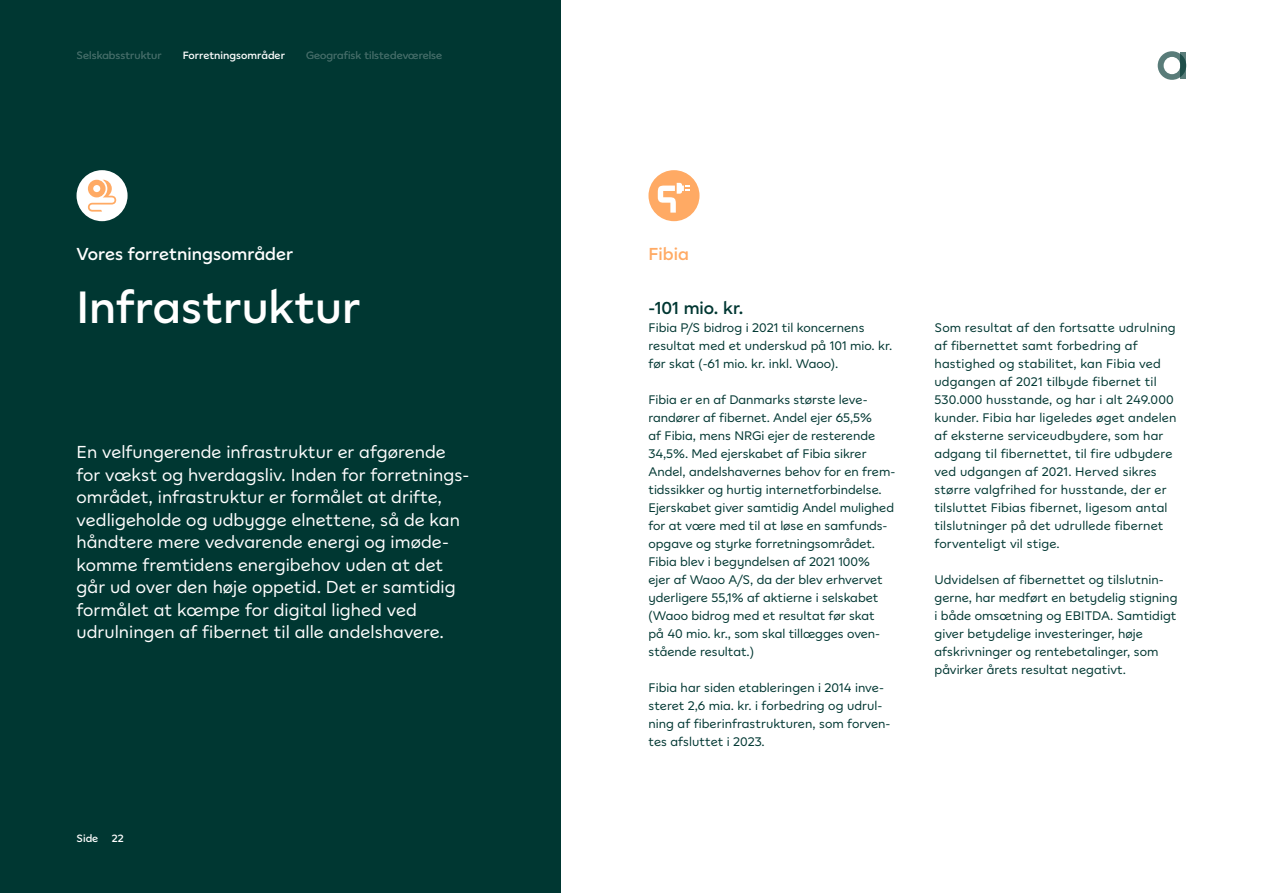
<style>
.page{position:relative;width:1263px;height:893px;background:#fff}
.page>*{position:absolute;margin:0;border:0;box-sizing:border-box;transform-origin:0 0}
.t1{font:600 45px "Andel";color:#fff}
.t2{font:17.25px/22.5px "Andel";color:#fff}
.t3{font:600 17.25px "Andel";color:#fff}
.t4{font:600 17.25px "Andel";color:#003732}
.t5{font:600 17.25px "Andel";color:#ffaa64}
.t6{font:12.3px/18px "Andel";color:#003732}
.t7{font:10.5px "Andel";color:#406965}
.t8{font:600 10.5px "Andel";color:#fff}
</style>
<div class="page">
<div style="left:0;top:0;width:560px;height:893px;background:#003732"></div>
<div style="left:648px;top:170px;width:51px;height:51px;background:#ffaa64;border-radius:50%"></div>
<div style="left:77px;top:170px;width:51px;height:51px;background:#fff;border-radius:50%"></div>
<svg style="left:88px;top:180px;width:28px;height:32px"></svg>
<svg style="left:658px;top:183px;width:32px;height:30px"></svg>
<svg style="left:1158px;top:51px;width:22px;height:29px"></svg>
<svg style="left:1180px;top:52px;width:6px;height:27px"></svg>
<p class="t7" style="left:77px;top:48px;width:87px">Selskabsstruktur</p>
<p class="t8" style="left:183px;top:48px;width:104px">Forretningsområder</p>
<p class="t7" style="left:306px;top:48px;width:138px">Geografisk tilstedeværelse</p>
<h2 class="t3" style="left:77px;top:243px;width:218px">Vores forretningsområder</h2>
<h1 class="t1" style="left:77px;top:279px;width:286px">Infrastruktur</h1>
<p class="t2" style="left:77px;top:440px;width:392px">En velfungerende infrastruktur er afgørende for vækst og hverdagsliv. Inden for forretnings&shy;området, infrastruktur er formålet at drifte, vedligeholde og udbygge elnettene, så de kan håndtere mere vedvarende energi og imøde&shy;komme fremtidens energibehov uden at det går ud over den høje oppetid. Det er samtidig formålet at kæmpe for digital lighed ved udrulningen af fibernet til alle andelshavere.</p>
<p class="t8" style="left:77px;top:831px;width:23px">Side</p>
<p class="t8" style="left:112px;top:831px;width:13px">22</p>
<h2 class="t5" style="left:648px;top:243px;width:42px">Fibia</h2>
<h2 class="t4" style="left:648px;top:297px;width:96px">-101 mio. kr.</h2>
<p class="t6" style="left:648px;top:318px;width:245px">Fibia P/S bidrog i 2021 til koncernens resultat med et underskud på 101 mio. kr. før skat (-61 mio. kr. inkl. Waoo).</p>
<p class="t6" style="left:648px;top:390px;width:248px">Fibia er en af Danmarks største leve&shy;randører af fibernet. Andel ejer 65,5%<br>af Fibia, mens NRGi ejer de resterende 34,5%. Med ejerskabet af Fibia sikrer Andel, andelshavernes behov for en frem&shy;tidssikker og hurtig internetforbindelse.<br>Ejerskabet giver samtidig Andel mulighed for at være med til at løse en samfunds&shy;opgave og styrke forretningsområdet.<br>Fibia blev i begyndelsen af 2021 100%<br>ejer af Waoo A/S, da der blev erhvervet yderligere 55,1% af aktierne i selskabet (Waoo bidrog med et resultat før skat<br>på 40 mio. kr., som skal tillægges oven&shy;stående resultat.)</p>
<p class="t6" style="left:648px;top:679px;width:243px">Fibia har siden etableringen i 2014 inve&shy;steret 2,6 mia. kr. i forbedring og udrul&shy;ning af fiberinfrastrukturen, som forven&shy;tes afsluttet i 2023.</p>
<p class="t6" style="left:934px;top:318px;width:244px">Som resultat af den fortsatte udrulning af fibernettet samt forbedring af hastighed og stabilitet, kan Fibia ved udgangen af 2021 tilbyde fibernet til 530.000 husstande, og har i alt 249.000 kunder. Fibia har ligeledes øget andelen af eksterne serviceudbydere, som har adgang til fibernettet, til fire udbydere ved udgangen af 2021. Herved sikres større valgfrihed for husstande, der er tilsluttet Fibias fibernet, ligesom antal tilslutninger på det udrullede fibernet forventeligt vil stige.</p>
<p class="t6" style="left:934px;top:571px;width:245px">Udvidelsen af fibernettet og tilslutnin&shy;gerne, har medført en betydelig stigning i både omsætning og EBITDA. Samtidigt giver betydelige investeringer, høje afskrivninger og rentebetalinger, som påvirker årets resultat negativt.</p>
</div>
